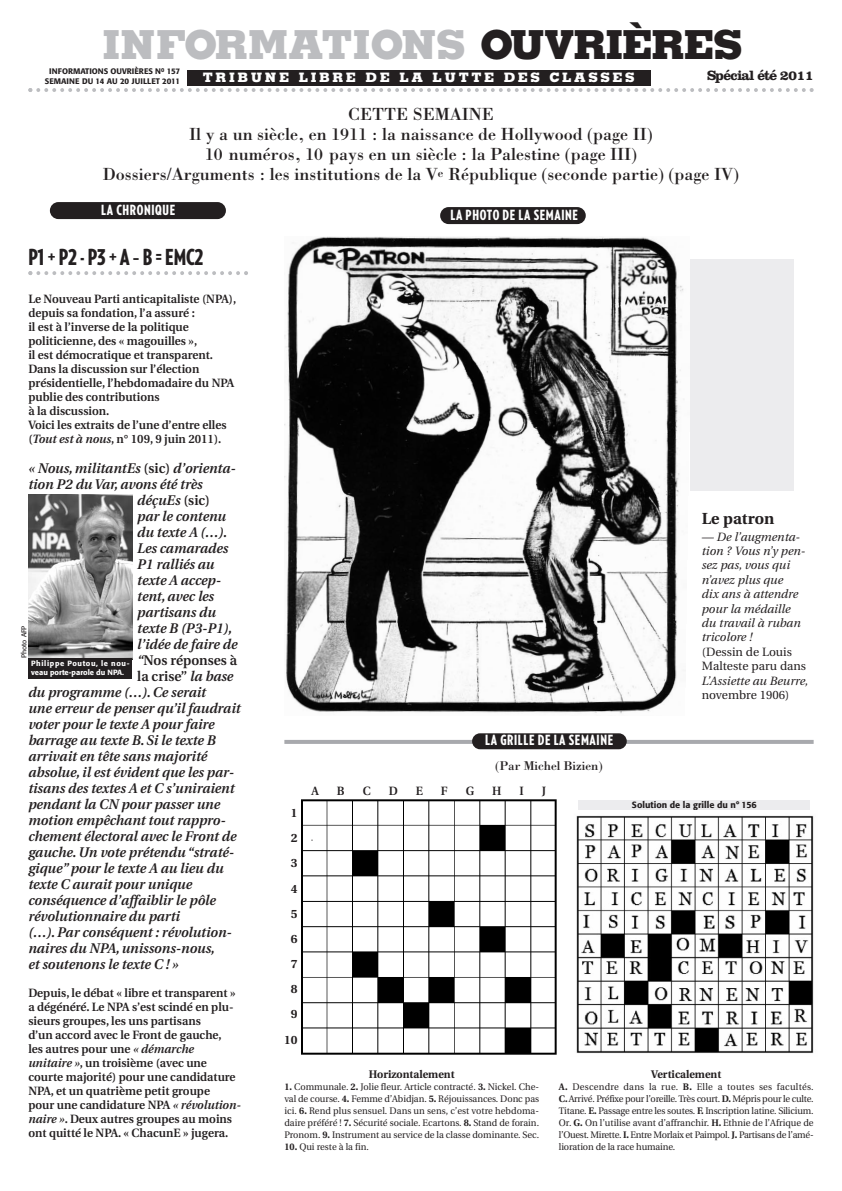
<style>
.page{position:relative;width:842px;height:1191px;background:#fff}
.page>*{position:absolute;margin:0;border:0;box-sizing:border-box;transform-origin:0 0}
.t1{font:800 40px "Memphis";letter-spacing:-.035em;color:#bcbdc0}
.t2{font:900 22px "Guggenheim Compressed";color:#231f20}
.t3{font:18px/20px "Bodoni";color:#231f20;text-align:center}
.t4{font:700 16px "Utopia";color:#231f20}
.t5{font:italic 600 14px "Utopia";color:#231f20}
.t6{font:900 14px "Guggenheim Compressed";letter-spacing:.045em;color:#fff}
.t7{font:600 14px "Utopia";color:#231f20}
.t8{font:700 14px "Clarendon";letter-spacing:-.075em;color:#231f20}
.t9{font:800 13px "Memphis";letter-spacing:.2em;color:#fff}
.t10{font:13px "Bodoni";color:#231f20}
.t11{font:600 12px/14px "Utopia";color:#231f20}
.t12{font:italic 12px/14.4px "Utopia";color:#231f20}
.t13{font:12px/14.4px "Utopia";color:#231f20}
.t14{font:700 12px/25.2px "Utopia";color:#231f20;text-align:center}
.t15{font:700 11px "Utopia";color:#231f20}
.t16{font:9.5px/12px "Utopia";letter-spacing:-.01em;color:#231f20;text-align:justify}
.t17{font:500 9px "Formata";color:#231f20}
.t18{font:500 8px/10px "Formata";color:#231f20;text-align:center}
.t19{font:500 7.5px/9px "Formata";letter-spacing:.04em;color:#fff}
.t20{font:7px "Formata";color:#231f20}
.s1{color:#231f20}
.s2{font-style:italic}
.s3{font-style:normal}
.s4{font-weight:700}
</style>
<div class="page">
<div style="left:330px;top:259px;width:464px;height:232px;background:#ececee"></div>
<hr style="left:284px;top:740px;width:530px;height:4px;background:#a8a9ad">
<div style="left:50px;top:202px;width:176px;height:17px;background:#231f20;border-radius:8px"></div>
<svg style="left:28px;top:271px;width:220px;height:4px"></svg>
<div style="left:187px;top:70px;width:463px;height:15px;background:#231f20"></div>
<img style="left:285px;top:237px;width:404px;height:477px">
<div style="left:440px;top:207px;width:146px;height:17px;background:#231f20;border-radius:8px"></div>
<div style="left:472px;top:733px;width:155px;height:16px;background:#231f20;border-radius:8px"></div>
<svg style="left:28px;top:88px;width:786px;height:4px"></svg>
<img style="left:28px;top:495px;width:104px;height:163px">
<div style="left:28px;top:658px;width:104px;height:20px;background:#231f20"></div>
<img style="left:301px;top:799px;width:256px;height:256px">
<div style="left:579px;top:800px;width:231px;height:11px;background:#ececee"></div>
<img style="left:576px;top:815px;width:238px;height:238px">
<h1 class="t1" style="left:102px;top:30px;width:641px">INFORMATIONS <span class="s1">OUVRIÈRES</span></h1>
<p class="t9" style="left:203px;top:73px;width:433px">TRIBUNE LIBRE DE LA LUTTE DES CLASSES</p>
<h3 class="t3" style="left:103px;top:104px;width:638px">CETTE SEMAINE<br>Il y a un siècle, en 1911 : la naissance de Hollywood (page II)<br>10 numéros, 10 pays en un siècle : la Palestine (page III)<br>Dossiers/Arguments : les institutions de la V<sup>e</sup> République (seconde partie) (page IV)</h3>
<p class="t6" style="left:450px;top:207px;width:129px">LA PHOTO DE LA SEMAINE</p>
<p class="t18" style="left:45px;top:67px;width:137px">INFORMATIONS OUVRIÈRES N<sup>0</sup> 157<br>SEMAINE DU 14 AU 20 JUILLET 2011</p>
<p class="t8" style="left:707px;top:67px;width:108px">Spécial été 2011</p>
<p class="t6" style="left:101px;top:202px;width:76px">LA CHRONIQUE</p>
<h2 class="t2" style="left:28px;top:245px;width:177px">P1+P2-P3+A–B=EMC2</h2>
<p class="t11" style="left:28px;top:293px;width:209px">Le Nouveau Parti anticapitaliste (NPA), depuis sa fondation, l’a assuré :<br>il est à l’inverse de la politique politicienne, des « magouilles »,<br>il est démocratique et transparent.<br>Dans la discussion sur l’élection présidentielle, l’hebdomadaire du NPA publie des contributions<br>à la discussion.<br>Voici les extraits de l’une d’entre elles (<span class="s2">Tout est à nous</span>, n° 109, 9 juin 2011).</p>
<p class="t5" style="left:28px;top:463px;width:209px">« Nous, militantEs <span class="s3">(sic)</span> d’orienta-</p>
<p class="t5" style="left:28px;top:479px;width:176px">tion P2 du Var, avons été très</p>
<p class="t5" style="left:137px;top:495px;width:74px">déçuEs <span class="s3">(sic)</span></p>
<p class="t5" style="left:137px;top:511px;width:90px">par le contenu</p>
<p class="t5" style="left:137px;top:527px;width:92px">du texte A (…).</p>
<p class="t5" style="left:137px;top:543px;width:93px">Les camarades</p>
<p class="t5" style="left:137px;top:559px;width:79px">P1 ralliés au</p>
<p class="t5" style="left:137px;top:575px;width:85px">texte A accep-</p>
<p class="t5" style="left:137px;top:591px;width:78px">tent, avec les</p>
<p class="t5" style="left:137px;top:607px;width:80px">partisans du</p>
<p class="t5" style="left:137px;top:623px;width:97px">texte B (P3-P1),</p>
<p class="t5" style="left:137px;top:639px;width:102px">l’idée de faire de</p>
<p class="t7" style="left:137px;top:655px;width:101px"><span class="s2">“</span>Nos réponses à</p>
<p class="t7" style="left:137px;top:671px;width:98px">la crise” <span class="s2">la base</span></p>
<p class="t5" style="left:28px;top:687px;width:179px">du programme (…). Ce serait</p>
<p class="t5" style="left:28px;top:703px;width:214px">une erreur de penser qu’il faudrait</p>
<p class="t5" style="left:28px;top:719px;width:188px">voter pour le texte A pour faire</p>
<p class="t5" style="left:28px;top:735px;width:189px">barrage au texte B. Si le texte B</p>
<p class="t5" style="left:28px;top:751px;width:180px">arrivait en tête sans majorité</p>
<p class="t5" style="left:28px;top:767px;width:207px">absolue, il est évident que les par-</p>
<p class="t5" style="left:28px;top:783px;width:208px">tisans des textes A et C s’uniraient</p>
<p class="t5" style="left:28px;top:799px;width:193px">pendant la CN pour passer une</p>
<p class="t5" style="left:28px;top:815px;width:199px">motion empêchant tout rappro-</p>
<p class="t5" style="left:28px;top:831px;width:210px">chement électoral avec le Front de</p>
<p class="t5" style="left:28px;top:847px;width:207px">gauche. Un vote prétendu “straté-</p>
<p class="t5" style="left:28px;top:863px;width:197px">gique” pour le texte A au lieu du</p>
<p class="t5" style="left:28px;top:879px;width:165px">texte C aurait pour unique</p>
<p class="t5" style="left:28px;top:895px;width:189px">conséquence d’affaiblir le pôle</p>
<p class="t5" style="left:28px;top:911px;width:153px">révolutionnaire du parti</p>
<p class="t5" style="left:28px;top:927px;width:205px">(…). Par conséquent : révolution-</p>
<p class="t5" style="left:28px;top:943px;width:188px">naires du NPA, unissons-nous,</p>
<p class="t5" style="left:28px;top:959px;width:152px">et soutenons le texte C ! »</p>
<p class="t11" style="left:28px;top:987px;width:214px">Depuis, le débat « libre et transparent » a dégénéré. Le NPA s’est scindé en plu&shy;sieurs groupes, les uns partisans<br>d’un accord avec le Front de gauche,<br>les autres pour une <span class="s2">« démarche<br>unitaire »</span>, un troisième (avec une courte majorité) pour une candidature NPA, et un quatrième petit groupe<br>pour une candidature NPA <span class="s2">« révolution&shy;naire »</span>. Deux autres groupes au moins ont quitté le NPA. « ChacunE » jugera.</p>
<h3 class="t4" style="left:702px;top:512px;width:74px">Le patron</h3>
<p class="t12" style="left:702px;top:530px;width:105px">— De l’augmenta&shy;tion ? Vous n’y pen&shy;sez pas, vous qui n’avez plus que<br>dix ans à attendre pour la médaille du travail à ruban tricolore !</p>
<p class="t13" style="left:702px;top:645px;width:106px">(Dessin de Louis<br>Malteste paru dans</p>
<p class="t12" style="left:702px;top:674px;width:108px">L’Assiette au Beurre,</p>
<p class="t13" style="left:702px;top:688px;width:89px">novembre 1906)</p>
<p class="t20" style="left:21px;top:658px;width:34px;rotate:-90deg">Photo AFP</p>
<p class="t19" style="left:31px;top:659px;width:100px">Philippe Poutou, le nou&shy;veau porte-parole du NPA.</p>
<p class="t6" style="left:485px;top:732px;width:129px">LA GRILLE DE LA SEMAINE</p>
<p class="t10" style="left:495px;top:758px;width:109px">(Par Michel Bizien)</p>
<p class="t11" style="left:312px;top:785px;width:9px">A</p>
<p class="t11" style="left:337px;top:785px;width:9px">B</p>
<p class="t11" style="left:363px;top:785px;width:9px">C</p>
<p class="t11" style="left:389px;top:785px;width:11px">D</p>
<p class="t11" style="left:416px;top:785px;width:9px">E</p>
<p class="t11" style="left:441px;top:785px;width:8px">F</p>
<p class="t11" style="left:466px;top:785px;width:10px">G</p>
<p class="t11" style="left:492px;top:785px;width:11px">H</p>
<p class="t11" style="left:520px;top:785px;width:6px">I</p>
<p class="t11" style="left:542px;top:785px;width:6px">J</p>
<p class="t17" style="left:632px;top:801px;width:126px">Solution de la grille du n° 156</p>
<p class="t14" style="left:284px;top:801px;width:15px">1<br>2<br>3<br>4<br>5<br>6<br>7<br>8<br>9<br>10</p>
<p class="t15" style="left:369px;top:1069px;width:87px">Horizontalement</p>
<p class="t16" style="left:284px;top:1081px;width:256px"><span class="s4">1.</span> Communale. <span class="s4">2.</span> Jolie fleur. Article contracté. <span class="s4">3.</span> Nickel. Che&shy;val de course. <span class="s4">4.</span> Femme d’Abidjan. <span class="s4">5.</span> Réjouissances. Donc pas ici. <span class="s4">6.</span> Rend plus sensuel. Dans un sens, c’est votre hebdoma&shy;daire préféré ! <span class="s4">7.</span> Sécurité sociale. Ecartons. <span class="s4">8.</span> Stand de forain.<br>Pronom. <span class="s4">9.</span> Instrument au service de la classe dominante. Sec.</p>
<p class="t16" style="left:284px;top:1141px;width:86px"><span class="s4">10.</span> Qui reste à la fin.</p>
<p class="t15" style="left:651px;top:1069px;width:72px">Verticalement</p>
<p class="t16" style="left:559px;top:1081px;width:256px"><span class="s4">A.</span> Descendre dans la rue. <span class="s4">B.</span> Elle a toutes ses facultés.<br><span class="s4">C.</span>Arrivé. Préfixe pour l’oreille. Très court. <span class="s4">D.</span> Mépris pour le culte.<br>Titane. <span class="s4">E.</span> Passage entre les soutes. <span class="s4">F.</span> Inscription latine. Silicium.<br>Or. <span class="s4">G.</span> On l’utilise avant d’affranchir. <span class="s4">H.</span> Ethnie de l’Afrique de l’Ouest. Mirette. <span class="s4">I.</span> Entre Morlaix et Paimpol. <span class="s4">J.</span> Partisans de l’amé&shy;lioration de la race humaine.</p>
</div>
